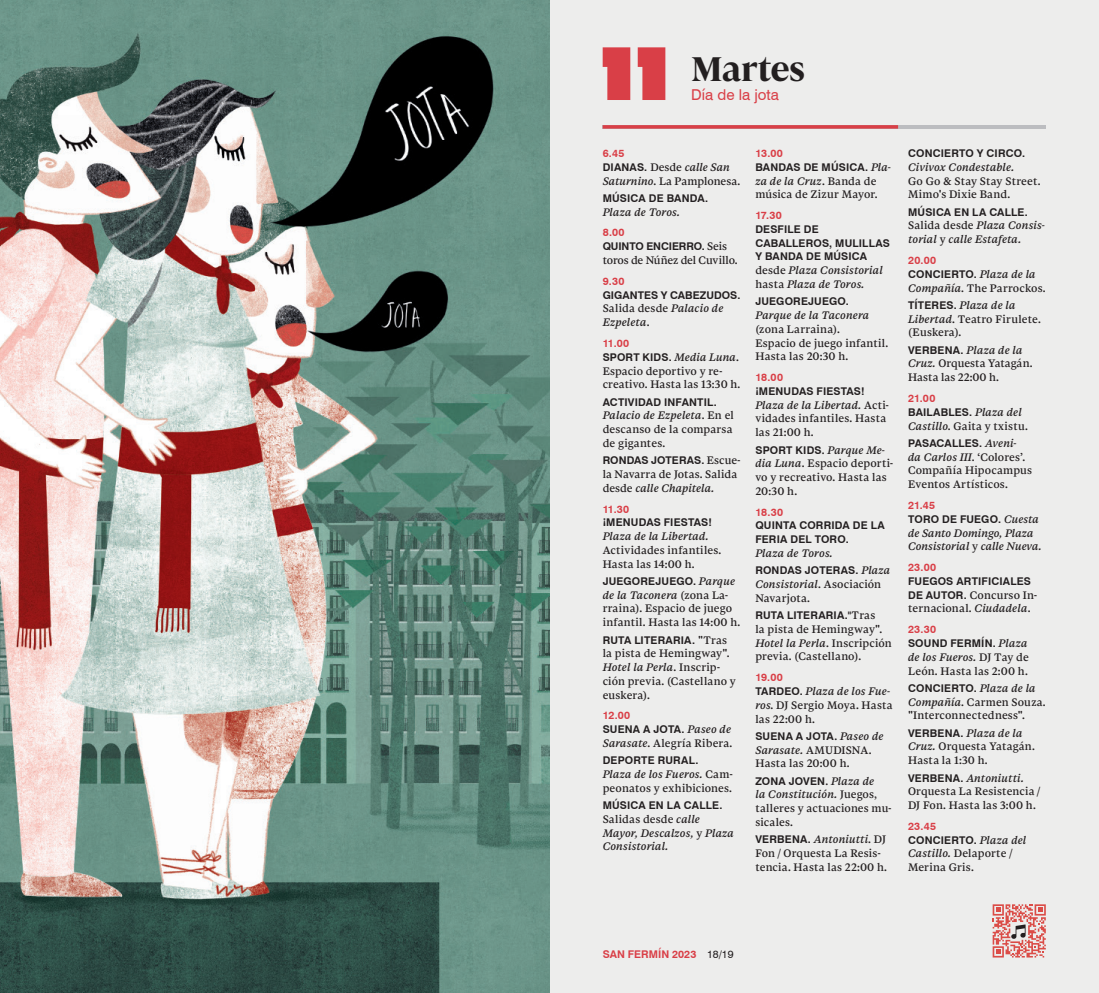
<style>
.page{position:relative;width:1099px;height:993px;background:#fff}
.page>*{position:absolute;margin:0;border:0;box-sizing:border-box;transform-origin:0 0}
.t1{font:700 33.75px "Ashler Display";letter-spacing:-.005em;color:#231f20}
.t2{font:15px "Swiss 721 BT";color:#d93f47}
.ultimo_parrafo{font:10.62px/13.8px "Ashler Text";letter-spacing:.015em;color:#231f20}
.ultimo_parrafo-2{font:italic 10.62px/13.8px "Ashler Text";letter-spacing:.005em;color:#231f20}
.ultimo_parrafo-3{font:700 10.62px/13.8px "Swiss 721 BT";letter-spacing:.015em;color:#231f20}
.TXT1__1{font:10.62px/13.8px "Ashler Text";letter-spacing:.015em;color:#231f20}
.HORAS{font:700 10.62px "Swiss 721 BT";letter-spacing:.015em;color:#d93f47}
.ultimo_parrafo-4{font:10.62px/13.8px "Ashler Text";letter-spacing:-.005em;color:#231f20}
.TXT1__1-2{font:700 10.62px/13.8px "Swiss 721 BT";letter-spacing:.015em;color:#231f20}
.ultimo_parrafo-5{font:10.62px/13.8px "Ashler Text";letter-spacing:-.01em;color:#231f20}
.s1{font-family:"Swiss 721 BT";font-weight:700}
.s2{font-style:italic}
.s3{font-family:"Ashler Text";font-weight:400;font-style:italic}
.s4{font-family:"Ashler Text";font-weight:400}
.s5{font-family:"Swiss 721 BT";font-weight:700;font-style:normal}
.s6{font-style:normal}
.s7{font-weight:400;color:#231f20}
</style>
<div class="page">
<div style="left:549px;top:0;width:549px;height:992px;background:#ededec"></div>
<svg style="left:602px;top:47px;width:28px;height:53px"></svg>
<svg style="left:637px;top:47px;width:28px;height:53px"></svg>
<hr style="left:602px;top:125px;width:443px;height:4px;background:#bcbdc0">
<svg style="left:602px;top:125px;width:296px;height:4px"></svg>
<img style="left:0;top:0;width:549px;height:992px">
<svg style="left:992px;top:904px;width:53px;height:53px"></svg>
<p class="t1" style="left:691px;top:47px;width:115px">Martes</p>
<p class="t2" style="left:691px;top:85px;width:89px">Día de la jota</p>
<p class="HORAS" style="left:602px;top:147px;width:23px">6.45</p>
<p class="ultimo_parrafo-4" style="left:602px;top:160px;width:139px"><span class="s1">DIANAS.</span> Desde <span class="s2">calle San<br>Saturnino</span>. La Pamplonesa.</p>
<p class="ultimo_parrafo-3" style="left:602px;top:191px;width:107px">MÚSICA DE BANDA.<br><span class="s3">Plaza de Toros.</span></p>
<p class="HORAS" style="left:602px;top:226px;width:23px">8.00</p>
<p class="ultimo_parrafo-5" style="left:602px;top:240px;width:136px"><span class="s1">QUINTO ENCIERRO.</span> Seis toros de Núñez del Cuvillo.</p>
<p class="HORAS" style="left:602px;top:274px;width:23px">9.30</p>
<p class="ultimo_parrafo-3" style="left:602px;top:288px;width:139px">GIGANTES Y CABEZUDOS.<br><span class="s4">Salida desde</span> <span class="s3">Palacio de<br>Ezpeleta</span><span class="s4">.</span></p>
<p class="HORAS" style="left:602px;top:336px;width:28px">11.00</p>
<p class="TXT1__1" style="left:602px;top:350px;width:139px"><span class="s1">SPORT KIDS.</span> <span class="s2">Media Luna</span>.<br>Espacio deportivo y re&shy;creativo. Hasta las 13:30 h.</p>
<p class="TXT1__1" style="left:602px;top:395px;width:133px"><span class="s1">ACTIVIDAD INFANTIL.<br></span><span class="s2">Palacio de Ezpeleta</span>. En el descanso de la comparsa de gigantes.</p>
<p class="ultimo_parrafo" style="left:602px;top:453px;width:139px"><span class="s1">RONDAS JOTERAS.</span> Escue&shy;la Navarra de Jotas. Salida desde <span class="s2">calle Chapitela.</span></p>
<p class="HORAS" style="left:602px;top:502px;width:28px">11.30</p>
<p class="ultimo_parrafo" style="left:602px;top:515px;width:120px"><span class="s1">¡MENUDAS FIESTAS!<br></span><span class="s2">Plaza de la Libertad.<br></span>Actividades infantiles.<br>Hasta las 14:00 h.</p>
<p class="ultimo_parrafo" style="left:602px;top:574px;width:139px"><span class="s1">JUEGOREJUEGO.</span> <span class="s2">Parque de la Taconera</span> (zona La&shy;rraina). Espacio de juego infantil. Hasta las 14:00 h.</p>
<p class="ultimo_parrafo" style="left:602px;top:633px;width:135px"><span class="s1">RUTA LITERARIA.</span> "Tras la pista de Hemingway".<br><span class="s2">Hotel la Perla</span>. Inscrip&shy;ción previa. (Castellano y euskera).</p>
<p class="HORAS" style="left:602px;top:709px;width:29px">12.00</p>
<p class="ultimo_parrafo-2" style="left:602px;top:722px;width:131px"><span class="s5">SUENA A JOTA.</span> Paseo de<br>Sarasate<span class="s6">. Alegría Ribera.</span></p>
<p class="ultimo_parrafo" style="left:602px;top:753px;width:131px"><span class="s1">DEPORTE RURAL.<br></span><span class="s2">Plaza de los Fueros.</span> Cam&shy;peonatos y exhibiciones.</p>
<p class="ultimo_parrafo-2" style="left:602px;top:798px;width:133px"><span class="s5">MÚSICA EN LA CALLE.<br></span><span class="s6">Salidas desde</span> calle<br>Mayor, Descalzos, <span class="s6">y</span> Plaza<br>Consistorial.</p>
<p class="HORAS" style="left:755px;top:147px;width:29px">13.00</p>
<p class="ultimo_parrafo" style="left:755px;top:160px;width:137px"><span class="s1">BANDAS DE MÚSICA.</span> <span class="s2">Pla&shy;za de la Cruz</span>. Banda de música de Zizur Mayor.</p>
<p class="HORAS" style="left:755px;top:209px;width:28px">17.30</p>
<p class="ultimo_parrafo-3" style="left:755px;top:222px;width:136px">DESFILE DE<br>CABALLEROS, MULILLAS<br>Y BANDA DE MÚSICA <span class="s4">desde</span> <span class="s3">Plaza Consistorial </span><span class="s4">hasta</span> <span class="s3">Plaza de Toros.</span></p>
<p class="ultimo_parrafo" style="left:755px;top:295px;width:134px"><span class="s1">JUEGOREJUEGO.<br></span><span class="s2">Parque de la Taconera </span>(zona Larraina).<br>Espacio de juego infantil.<br>Hasta las 20:30 h.</p>
<p class="HORAS" style="left:755px;top:371px;width:29px">18.00</p>
<p class="ultimo_parrafo" style="left:755px;top:384px;width:135px"><span class="s1">¡MENUDAS FIESTAS!<br></span><span class="s2">Plaza de la Libertad.</span> Acti&shy;vidades infantiles. Hasta las 21:00 h.</p>
<p class="ultimo_parrafo" style="left:755px;top:443px;width:139px"><span class="s1">SPORT KIDS</span>. <span class="s2">Parque Me&shy;dia Luna</span>. Espacio deporti&shy;vo y recreativo. Hasta las<br>20:30 h.</p>
<p class="HORAS" style="left:755px;top:505px;width:29px">18.30</p>
<p class="TXT1__1-2" style="left:755px;top:518px;width:131px">QUINTA CORRIDA DE LA<br>FERIA DEL TORO.<br><span class="s3">Plaza de Toros.</span></p>
<p class="TXT1__1" style="left:755px;top:563px;width:136px"><span class="s1">RONDAS JOTERAS.</span> <span class="s2">Plaza<br>Consistorial</span>. Asociación<br>Navarjota.</p>
<p class="ultimo_parrafo" style="left:755px;top:608px;width:138px"><span class="s1">RUTA LITERARIA."</span>Tras<br>la pista de Hemingway".<br><span class="s2">Hotel la Perla</span>. Inscripción previa. (Castellano).</p>
<p class="HORAS" style="left:755px;top:670px;width:29px">19.00</p>
<p class="ultimo_parrafo" style="left:755px;top:684px;width:139px"><span class="s1">TARDEO.</span> <span class="s2">Plaza de los Fue&shy;ros</span>. DJ Sergio Moya. Hasta las 22:00 h.</p>
<p class="ultimo_parrafo" style="left:755px;top:729px;width:130px"><span class="s1">SUENA A JOTA</span>. <span class="s2">Paseo de<br>Sarasate.</span> AMUDISNA.<br>Hasta las 20:00 h.</p>
<p class="ultimo_parrafo" style="left:755px;top:774px;width:137px"><span class="s1">ZONA JOVEN</span>. <span class="s2">Plaza de<br>la Constitución.</span> Juegos, talleres y actuaciones mu&shy;sicales.</p>
<p class="ultimo_parrafo" style="left:755px;top:832px;width:133px"><span class="s1">VERBENA.</span> <span class="s2">Antoniutti</span>. DJ<br>Fon / Orquesta La Resis&shy;tencia. Hasta las 22:00 h.</p>
<p class="ultimo_parrafo" style="left:908px;top:146px;width:134px"><span class="s1">CONCIERTO Y CIRCO.<br></span><span class="s2">Civivox Condestable.<br></span>Go Go &amp; Stay Stay Street.<br>Mimo's Dixie Band.</p>
<p class="ultimo_parrafo-2" style="left:908px;top:205px;width:138px"><span class="s5">MÚSICA EN LA CALLE.<br></span><span class="s6">Salida desde</span> Plaza Consis&shy;torial <span class="s6">y</span> calle Estafeta.</p>
<p class="HORAS" style="left:908px;top:254px;width:30px">20.00</p>
<p class="ultimo_parrafo-2" style="left:908px;top:267px;width:139px"><span class="s5">CONCIERTO.</span> Plaza de la<br>Compañía<span class="s6">. The Parrockos.</span></p>
<p class="ultimo_parrafo" style="left:908px;top:298px;width:134px"><span class="s1">TÍTERES.</span> <span class="s2">Plaza de la<br>Libertad</span>. Teatro Firulete. (Euskera).</p>
<p class="ultimo_parrafo" style="left:908px;top:343px;width:126px"><span class="s1">VERBENA.</span> <span class="s2">Plaza de la<br>Cruz.</span> Orquesta Yatagán.<br>Hasta las 22:00 h.</p>
<p class="HORAS" style="left:908px;top:391px;width:29px">21.00</p>
<p class="ultimo_parrafo-2" style="left:908px;top:405px;width:121px"><span class="s5">BAILABLES.</span> Plaza del<br>Castillo<span class="s6">. Gaita y txistu.</span></p>
<p class="ultimo_parrafo" style="left:908px;top:436px;width:125px"><span class="s1">PASACALLES.</span> <span class="s2">Aveni-<br>da Carlos III</span>. ‘Colores’.<br>Compañía Hipocampus<br>Eventos Artísticos.</p>
<p class="HORAS" style="left:908px;top:498px;width:29px">21.45</p>
<p class="ultimo_parrafo-2" style="left:908px;top:512px;width:135px"><span class="s5">TORO DE FUEGO.</span> Cuesta de Santo Domingo, Plaza<br>Consistorial <span class="s6">y</span> calle Nueva.</p>
<p class="HORAS" style="left:908px;top:560px;width:30px">23.00</p>
<p class="ultimo_parrafo-3" style="left:908px;top:574px;width:130px">FUEGOS ARTIFICIALES<br>DE AUTOR. <span class="s4">Concurso In&shy;ternacional.</span> <span class="s3">Ciudadela</span><span class="s4">.</span></p>
<p class="HORAS" style="left:908px;top:623px;width:30px">23.30</p>
<p class="ultimo_parrafo" style="left:908px;top:636px;width:122px"><span class="s1">SOUND FERMÍN.</span> <span class="s2">Plaza de los Fueros.</span> DJ Tay de<br>León. Hasta las 2:00 h.</p>
<p class="ultimo_parrafo" style="left:908px;top:681px;width:139px"><span class="s1">CONCIERTO.</span> <span class="s2">Plaza de la<br>Compañía</span>. Carmen Souza. "Interconnectedness".</p>
<p class="ultimo_parrafo" style="left:908px;top:726px;width:128px"><span class="s1">VERBENA.</span> <span class="s2">Plaza de la<br>Cruz.</span> Orquesta Yatagán.<br>Hasta la 1:30 h.</p>
<p class="ultimo_parrafo" style="left:908px;top:770px;width:133px"><span class="s1">VERBENA.</span> <span class="s2">Antoniutti.<br></span>Orquesta La Resistencia /<br>DJ Fon. Hasta las 3:00 h.</p>
<p class="HORAS" style="left:908px;top:819px;width:30px">23.45</p>
<p class="ultimo_parrafo" style="left:908px;top:833px;width:120px"><span class="s1">CONCIERTO.</span> <span class="s2">Plaza del<br>Castillo.</span> Delaporte /<br>Merina Gris.</p>
<p class="HORAS" style="left:602px;top:946px;width:132px">SAN FERMÍN 2023 <span class="s7">18/19</span></p>
</div>
